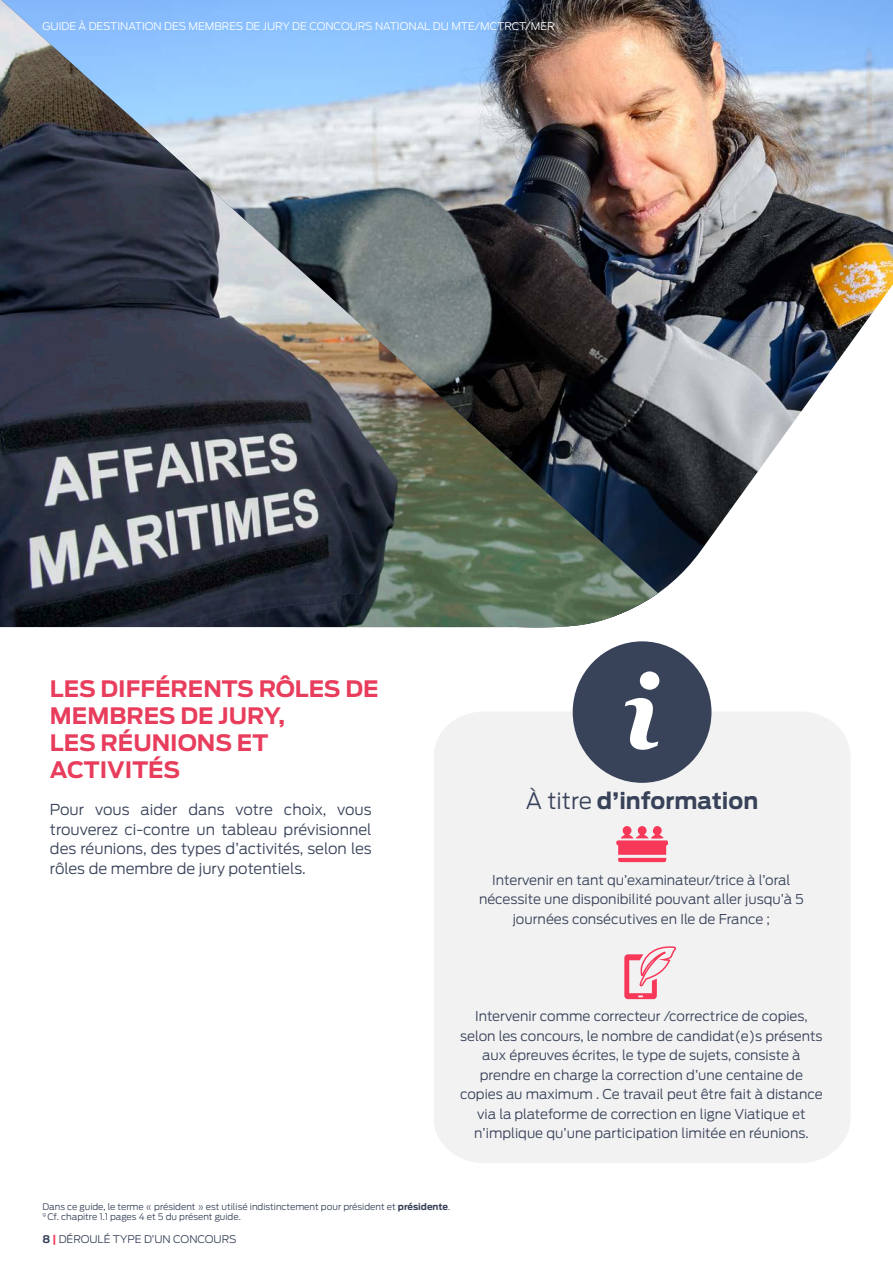
<style>
.page{position:relative;width:893px;height:1263px;background:#fff}
.page>*{position:absolute;margin:0;border:0;box-sizing:border-box;transform-origin:0 0}
.t1{font:700 22.5px/27px "Antenna";color:#e83d5c}
.t2{font:700 22.5px "Antenna";color:#384259}
.t3{font:300 15px/19.5px "Antenna";color:#384259;text-align:justify}
.t4{font:300 13.5px/19.5px "Antenna";color:#384259;text-align:center}
.t5{font:300 10.5px "Antenna";color:#fff}
.t6{font:300 10.5px "Antenna";color:#384259}
.t7{font:300 9px/10.8px "Antenna";color:#384259}
.s1{font-weight:300}
.s2{font-weight:700}
.s3{font-weight:700;color:#f73859}
</style>
<div class="page">
<img style="left:658px;top:0;width:235px;height:594px">
<div style="left:434px;top:711px;width:416px;height:452px;background:#f2f2f2"></div>
<div style="left:573px;top:641px;width:138px;height:142px;background:#384259;border-radius:50%"></div>
<svg style="left:625px;top:698px;width:33px;height:52px"></svg>
<svg style="left:640px;top:671px;width:19px;height:19px"></svg>
<svg style="left:616px;top:825px;width:52px;height:37px"></svg>
<svg style="left:624px;top:945px;width:52px;height:54px"></svg>
<img style="left:0;top:0;width:658px;height:628px">
<p class="t5" style="left:43px;top:20px;width:514px">GUIDE À DESTINATION DES MEMBRES DE JURY DE CONCOURS NATIONAL DU MTE/MCTRCT/MER</p>
<h1 class="t1" style="left:50px;top:676px;width:330px">LES DIFFÉRENTS RÔLES DE<br>MEMBRES DE JURY,<br>LES RÉUNIONS ET<br>ACTIVITÉS</h1>
<p class="t3" style="left:50px;top:800px;width:323px">Pour vous aider dans votre choix, vous trouverez ci-contre un tableau prévisionnel des réunions, des types d’activités, selon les rôles de membre de jury potentiels.</p>
<h1 class="t2" style="left:526px;top:787px;width:234px"><span class="s1">À titre</span> d’information</h1>
<p class="t4" style="left:479px;top:870px;width:326px">Intervenir en tant qu’examinateur/trice à l’oral nécessite une disponibilité pouvant aller jusqu’à 5 journées consécutives en Ile de France ;</p>
<p class="t4" style="left:460px;top:1007px;width:364px">Intervenir comme correcteur /correctrice de copies, selon les concours, le nombre de candidat(e)s présents aux épreuves écrites, le type de sujets, consiste à prendre en charge la correction d’une centaine de copies au maximum . Ce travail peut être fait à distance via la plateforme de correction en ligne Viatique et n’implique qu’une participation limitée en réunions.</p>
<p class="t7" style="left:43px;top:1201px;width:409px">Dans ce guide, le terme « président » est utilisé indistinctement pour président et <span class="s2">présidente</span>.<br><sup>9</sup> Cf. chapitre 1.1 pages 4 et 5 du présent guide.</p>
<p class="t6" style="left:43px;top:1233px;width:195px"><span class="s2">8</span> <span class="s3">|</span> DÉROULÉ TYPE D’UN CONCOURS</p>
</div>
